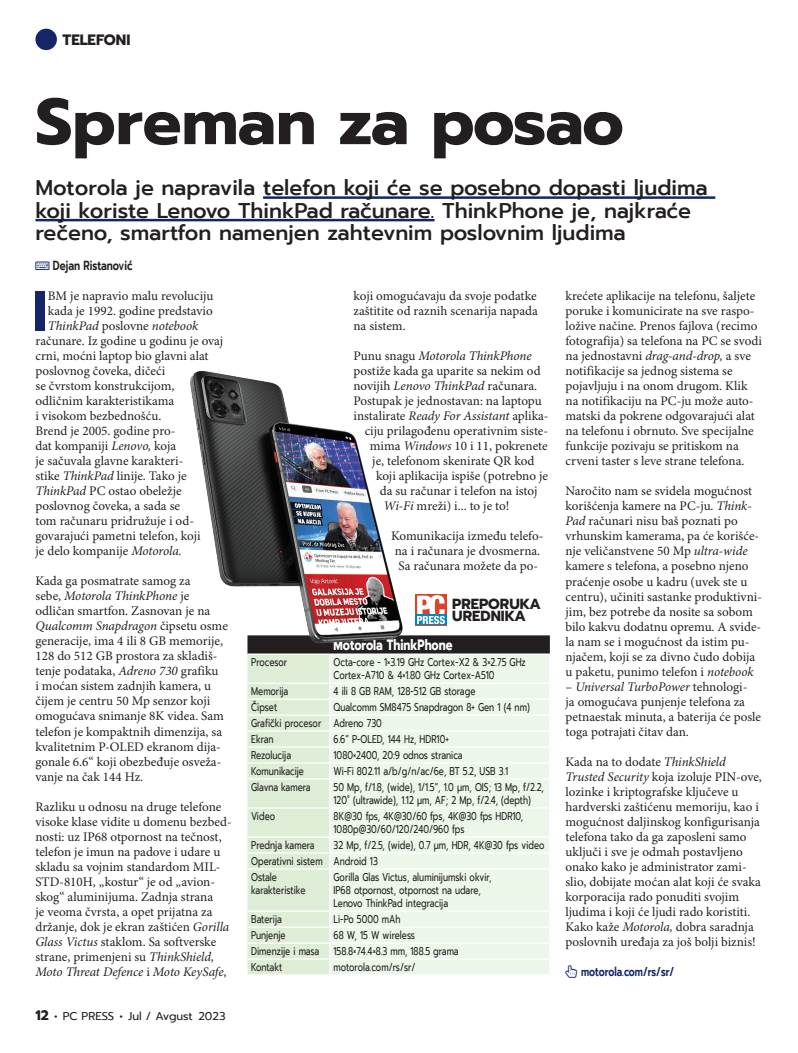
<style>
.page{position:relative;width:798px;height:1053px;background:#fff}
.page>*{position:absolute;margin:0;border:0;box-sizing:border-box;transform-origin:0 0}
.t1{font:700 65px "Prompt";color:#231f20}
.t2{font:700 56px "Prompt";color:#142667}
.t3{font:500 21.25px/22.5px "Prompt";color:#231f20}
.t4{font:700 15px "Prompt";color:#fff;scale:.75 1}
.t5{font:700 15px "Prompt";color:#231f20}
.t6{font:700 14.62px "Prompt";color:#231f20}
.t7{font:13.12px/15px "Minion Pro";color:#231f20}
.t8{font:italic 13.12px "Minion Pro";letter-spacing:-.01em;color:#231f20}
.t9{font:600 13.12px "Prompt";color:#231f20;scale:.75 1}
.t10{font:600 12.5px "Prompt";letter-spacing:-.005em;color:#142667;scale:.75 1}
.t11{font:11.25px/13.1px "Prompt";color:#231f20;scale:.75 1}
.t12{font:11.25px "Prompt";color:#231f20}
.s1{font-style:normal}
.s2{font-style:italic}
.s3{font-weight:700;font-size:13.75px}
.s4{font-weight:700}
</style>
<div class="page">
<hr style="left:263px;top:196px;width:452px;height:3px;background:#142667">
<hr style="left:35px;top:219px;width:399px;height:2px;background:#142667">
<div style="left:415px;top:594px;width:31px;height:31px;background:#dd4327"></div>
<div style="left:415px;top:614px;width:31px;height:11px;background:#0084ca"></div>
<svg style="left:417px;top:595px;width:28px;height:29px"></svg>
<svg style="left:247px;top:635px;width:303px;height:339px;background:#e4eee0"></svg>
<hr style="left:330px;top:653px;width:220px;height:1px;background:#fff">
<img style="left:190px;top:370px;width:220px;height:301px">
<div style="left:35px;top:29px;width:22px;height:21px;background:#142667;border-radius:50%"></div>
<p class="t5" style="left:62px;top:29px;width:69px">tELEFONI</p>
<h1 class="t1" style="left:35px;top:73px;width:589px">Spreman za posao</h1>
<h3 class="t3" style="left:35px;top:177px;width:673px">Motorola je napravila telefon koji će se posebno dopasti ljudima koji koriste Lenovo ThinkPad računare. ThinkPhone je, najkraće rečeno, smartfon namenjen zahtevnim poslovnim ljudima</h3>
<p class="t9" style="left:53px;top:256px;width:108px">Dejan Ristanović</p>
<h2 class="t2" style="left:33px;top:268px;width:16px">I</h2>
<p class="t7" style="left:48px;top:289px;width:167px">BM je napravio malu revoluciju</p>
<p class="t7" style="left:48px;top:304px;width:166px">kada je 1992. godine predstavio</p>
<p class="t8" style="left:48px;top:318px;width:152px">ThinkPad <span class="s1">poslovne</span> notebook</p>
<p class="t7" style="left:35px;top:334px;width:189px">računare. Iz godine u godinu je ovaj</p>
<p class="t7" style="left:35px;top:349px;width:174px">crni, moćni laptop bio glavni alat</p>
<p class="t7" style="left:35px;top:364px;width:131px">poslovnog čoveka, dičeći</p>
<p class="t7" style="left:35px;top:379px;width:140px">se čvrstom konstrukcijom,</p>
<p class="t7" style="left:35px;top:394px;width:140px">odličnim karakteristikama</p>
<p class="t7" style="left:35px;top:409px;width:127px">i visokom bezbednošću.</p>
<p class="t7" style="left:35px;top:424px;width:141px">Brend je 2005. godine pro-</p>
<p class="t7" style="left:35px;top:439px;width:142px">dat kompaniji <span class="s2">Lenovo,</span> koja</p>
<p class="t7" style="left:35px;top:454px;width:149px">je sačuvala glavne karakteri-</p>
<p class="t7" style="left:35px;top:469px;width:153px">stike <span class="s2">ThinkPad</span> linije. Tako je</p>
<p class="t7" style="left:35px;top:484px;width:148px"><span class="s2">ThinkPad</span> PC ostao obeležje</p>
<p class="t7" style="left:35px;top:499px;width:146px">poslovnog čoveka, a sada se</p>
<p class="t7" style="left:35px;top:514px;width:160px">tom računaru pridružuje i od-</p>
<p class="t7" style="left:35px;top:529px;width:167px">govarajući pametni telefon, koji</p>
<p class="t7" style="left:35px;top:544px;width:148px">je delo kompanije <span class="s2">Motorola.</span></p>
<p class="t7" style="left:35px;top:574px;width:194px">Kada ga posmatrate samog za<br>sebe, <span class="s2">Motorola ThinkPhone</span> je odličan smartfon. Zasnovan je na<br><span class="s2">Qualcomm Snapdragon</span> čipsetu osme generacije, ima 4 ili 8 GB memorije,<br>128 do 512 GB prostora za skladiš&shy;tenje podataka, <span class="s2">Adreno 730</span> grafiku<br>i moćan sistem zadnjih kamera, u čijem je centru 50 Mp senzor koji omogućava snimanje 8K videa. Sam telefon je kompaktnih dimenzija, sa kvalitetnim P-OLED ekranom dija&shy;gonale 6.6“ koji obezbeđuje osveža&shy;vanje na čak 144 Hz.</p>
<p class="t7" style="left:35px;top:799px;width:198px">Razliku u odnosu na druge telefone visoke klase vidite u domenu bezbed&shy;nosti: uz IP68 otpornost na tečnost, telefon je imun na padove i udare u skladu sa vojnim standardom MIL-STD-810H, „kostur“ je od „avion&shy;skog“ aluminijuma. Zadnja strana<br>je veoma čvrsta, a opet prijatna za držanje, dok je ekran zaštićen <span class="s2">Gorilla Glass Victus</span> staklom. Sa softverske strane, primenjeni su <span class="s2">ThinkShield, Moto Threat Defence</span> i <span class="s2">Moto KeySafe</span>,</p>
<p class="t12" style="left:35px;top:1007px;width:191px"><span class="s3">12</span> <span class="s4">•</span> PC PRESS <span class="s4">•</span> Jul / Avgust 2023</p>
<p class="t7" style="left:353px;top:289px;width:186px;text-align:justify">koji omogućavaju da svoje podatke zaštitite od raznih scenarija napada na sistem.</p>
<p class="t8" style="left:353px;top:348px;width:180px"><span class="s1">Punu snagu</span> Motorola ThinkPhone</p>
<p class="t7" style="left:353px;top:364px;width:188px">postiže kada ga uparite sa nekim od</p>
<p class="t7" style="left:353px;top:379px;width:185px">novijih <span class="s2">Lenovo ThinkPad</span> računara.</p>
<p class="t7" style="left:353px;top:394px;width:190px">Postupak je jednostavan: na laptopu</p>
<p class="t7" style="left:353px;top:409px;width:196px">instalirate <span class="s2">Ready For Assistant</span> aplika-</p>
<p class="t7" style="left:364px;top:424px;width:185px">ciju prilagođenu operativnim siste-</p>
<p class="t7" style="left:369px;top:439px;width:179px">mima <span class="s2">Windows</span> 10 i 11, pokrenete</p>
<p class="t7" style="left:372px;top:454px;width:164px">je, telefonom skenirate QR kod</p>
<p class="t7" style="left:376px;top:469px;width:173px">koji aplikacija ispiše (potrebno je</p>
<p class="t7" style="left:379px;top:484px;width:159px">da su računar i telefon na istoj</p>
<p class="t7" style="left:383px;top:499px;width:127px"><span class="s2">Wi-Fi</span> mreži) i... to je to!</p>
<p class="t7" style="left:391px;top:529px;width:154px">Komunikacija između telefo&shy;na i računara je dvosmerna.<br>Sa računara možete da po-</p>
<p class="t6" style="left:452px;top:593px;width:11px">PREPOR</p>
<p class="t6" style="left:509px;top:593px;width:22px">UKA</p>
<p class="t6" style="left:452px;top:605px;width:21px">UREDNIKA</p>
<p class="t4" style="left:333px;top:634px;width:160px">Motorola ThinkPhone</p>
<p class="t11" style="left:251px;top:655px;width:50px">Procesor</p>
<p class="t11" style="left:333px;top:655px;width:258px">Octa-core - 1×3.19 GHz Cortex-X2 &amp; 3×2.75 GHz<br>Cortex-A710 &amp; 4×1.80 GHz Cortex-A510</p>
<p class="t11" style="left:251px;top:685px;width:51px">Memorija</p>
<p class="t11" style="left:333px;top:685px;width:191px">4 ili 8 GB RAM, 128-512 GB storage</p>
<p class="t11" style="left:251px;top:700px;width:36px">Čipset</p>
<p class="t11" style="left:251px;top:699px;width:373px;line-height:16px;text-indent:82px">Qualcomm SM8475 Snapdragon 8+ Gen 1 (4 nm)<br>Grafički procesor Adreno 730<br>Ekran</p>
<p class="t11" style="left:333px;top:732px;width:155px">6.6“ P-OLED, 144 Hz, HDR10+</p>
<p class="t11" style="left:251px;top:748px;width:55px">Rezolucija</p>
<p class="t11" style="left:333px;top:748px;width:174px">1080×2400, 20:9 odnos stranica</p>
<p class="t11" style="left:251px;top:764px;width:72px">Komunikacije</p>
<p class="t11" style="left:333px;top:764px;width:234px">Wi-Fi 802.11 a/b/g/n/ac/6e, BT 5.2, USB 3.1</p>
<p class="t11" style="left:251px;top:780px;width:81px">Glavna kamera</p>
<p class="t11" style="left:333px;top:780px;width:282px">50 Mp, f/1.8, (wide), 1/1.5“, 1.0 µm, OIS; 13 Mp, f/2.2,<br>120˚ (ultrawide), 1.12 µm, AF; 2 Mp, f/2.4, (depth)</p>
<p class="t11" style="left:251px;top:809px;width:33px">Video</p>
<p class="t11" style="left:333px;top:809px;width:254px">8K@30 fps, 4K@30/60 fps, 4K@30 fps HDR10,<br>1080p@30/60/120/240/960 fps</p>
<p class="t11" style="left:251px;top:838px;width:86px">Prednja kamera</p>
<p class="t11" style="left:251px;top:837px;width:392px;line-height:16px;text-indent:82px">32 Mp, f/2.5, (wide), 0.7 µm, HDR, 4K@30 fps video<br>Operativni sistem Android 13<br>Ostale</p>
<p class="t11" style="left:251px;top:883px;width:74px">karakteristike</p>
<p class="t11" style="left:333px;top:870px;width:212px">Gorilla Glas Victus, aluminijumski okvir,<br>IP68 otpornost, otpornost na udare,<br>Lenovo ThinkPad integracija</p>
<p class="t11" style="left:251px;top:912px;width:42px">Baterija</p>
<p class="t11" style="left:333px;top:912px;width:91px">Li-Po 5000 mAh</p>
<p class="t11" style="left:251px;top:928px;width:47px">Punjenje</p>
<p class="t11" style="left:333px;top:928px;width:110px">68 W, 15 W wireless</p>
<p class="t11" style="left:251px;top:944px;width:92px">Dimenzije i masa</p>
<p class="t11" style="left:333px;top:944px;width:168px">158.8×74.4×8.3 mm, 188.5 grama</p>
<p class="t11" style="left:251px;top:960px;width:43px">Kontakt</p>
<p class="t11" style="left:333px;top:960px;width:111px">motorola.com/rs/sr/</p>
<p class="t7" style="left:565px;top:289px;width:198px">krećete aplikacije na telefonu, šaljete poruke i komunicirate na sve raspo&shy;ložive načine. Prenos fajlova (recimo fotografija) sa telefona na PC se svodi na jednostavni <span class="s2">drag-and-drop,</span> a sve notifikacije sa jednog sistema se pojavljuju i na onom drugom. Klik na notifikaciju na PC-ju može auto&shy;matski da pokrene odgovarajući alat na telefonu i obrnuto. Sve specijalne funkcije pozivaju se pritiskom na crveni taster s leve strane telefona.</p>
<p class="t7" style="left:565px;top:484px;width:198px">Naročito nam se svidela mogućnost korišćenja kamere na PC-ju. <span class="s2">Think-Pad</span> računari nisu baš poznati po vrhunskim kamerama, pa će korišće&shy;nje veličanstvene 50 Mp <span class="s2">ultra-wide </span>kamere s telefona, a posebno njeno praćenje osobe u kadru (uvek ste u centru), učiniti sastanke produktivni&shy;jim, bez potrebe da nosite sa sobom bilo kakvu dodatnu opremu. A svide&shy;la nam se i mogućnost da istim pu&shy;njačem, koji se za divno čudo dobija u paketu, punimo telefon i <span class="s2">notebook</span></p>
<p class="t7" style="left:565px;top:679px;width:197px">– <span class="s2">Universal TurboPower</span> tehnologi-<br>ja omogućava punjenje telefona za petnaestak minuta, a baterija će posle toga potrajati čitav dan.</p>
<p class="t7" style="left:565px;top:754px;width:198px">Kada na to dodate <span class="s2">ThinkShield Trusted Security</span> koja izoluje PIN-ove, lozinke i kriptografske ključeve u hardverski zaštićenu memoriju, kao i mogućnost daljinskog konfigurisanja telefona tako da ga zaposleni samo uključi i sve je odmah postavljeno onako kako je administrator zami&shy;slio, dobijate moćan alat koji će svaka korporacija rado ponuditi svojim ljudima i koji će ljudi rado koristiti.<br>Kako kaže <span class="s2">Motorola,</span> dobra saradnja poslovnih uređaja za još bolji biznis!</p>
<p class="t10" style="left:581px;top:961px;width:126px">motorola.com/rs/sr/</p>
</div>
